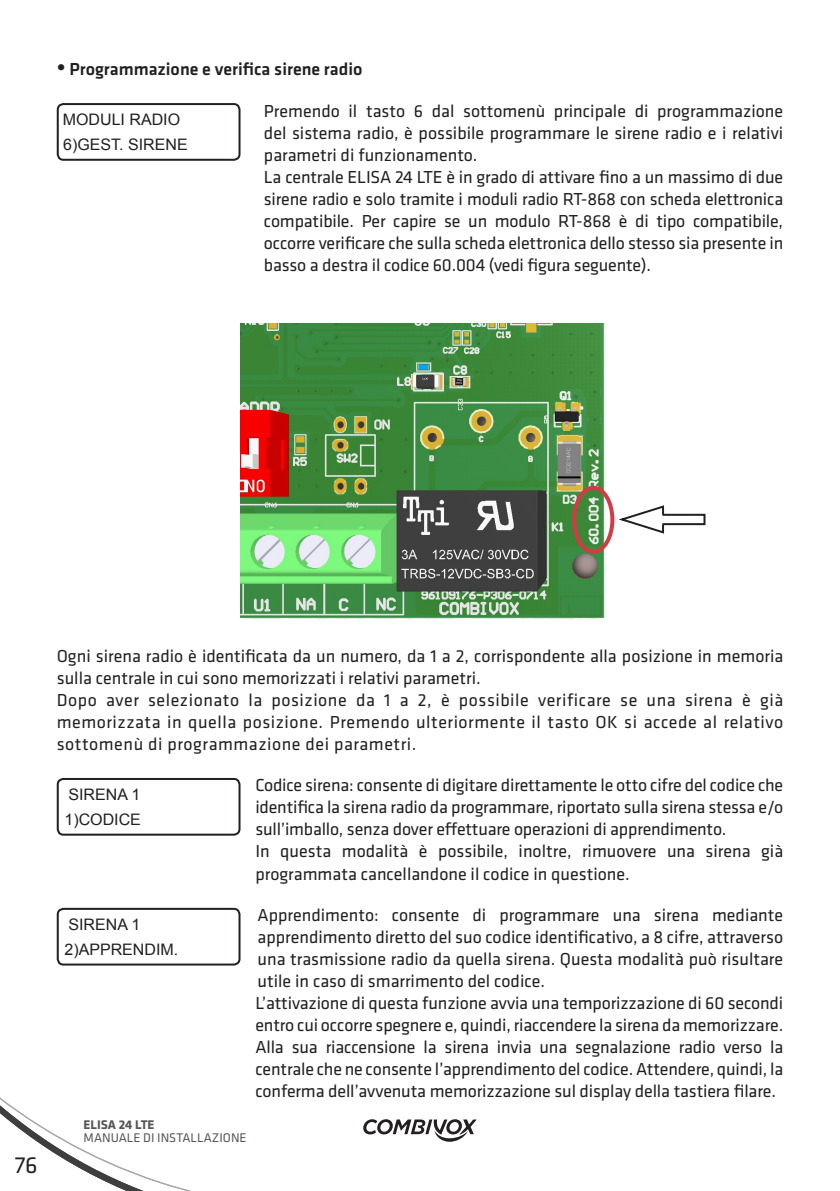
<style>
.page{position:relative;width:840px;height:1191px;background:#fff}
.page>*{position:absolute;margin:0;border:0;box-sizing:border-box;transform-origin:0 0}
.t1{font:24px "Klavika";color:#231f20}
.t2{font:18px/22px "Klavika";color:#231f20;text-align:justify}
.t3{font:500 18px "Klavika";color:#231f20}
.t4{font:15.8px "Arial";color:#231f20}
.t5{font:13px "Klavika";color:#545557}
.t6{font:700 13px "Klavika";color:#545557}
.s1{font-size:24px}
</style>
<div class="page">
<svg style="left:363px;top:1119px;width:113px;height:22px"></svg>
<svg style="left:0;top:1097px;width:191px;height:94px"></svg>
<div style="left:57px;top:103px;width:183px;height:58px;border:2px solid #231f20;border-radius:6px"></div>
<img style="left:240px;top:323px;width:364px;height:296px">
<div style="left:572px;top:486px;width:42px;height:68px;border:4px solid #d33b44;border-radius:50%"></div>
<div style="left:661px;top:514px;width:44px;height:11px;border:2px solid #231f20"></div>
<svg style="left:619px;top:505px;width:45px;height:29px"></svg>
<div style="left:57px;top:778px;width:183px;height:57px;border:2px solid #231f20;border-radius:6px"></div>
<div style="left:57px;top:908px;width:183px;height:57px;border:2px solid #231f20;border-radius:6px"></div>
<p class="t3" style="left:57px;top:59px;width:307px"><span class="s1">•</span> Programmazione e verifica sirene radio</p>
<p class="t2" style="left:264px;top:100px;width:520px">Premendo il tasto 6 dal sottomenù principale di programmazione del sistema radio, è possibile programmare le sirene radio e i relativi parametri di funzionamento.</p>
<p class="t2" style="left:264px;top:166px;width:520px">La centrale ELISA 24 LTE è in grado di attivare fino a un massimo di due sirene radio e solo tramite i moduli radio RT-868 con scheda elettronica compatibile. Per capire se un modulo RT-868 è di tipo compatibile, occorre verificare che sulla scheda elettronica dello stesso sia presente in basso a destra il codice 60.004 (vedi figura seguente).</p>
<p class="t4" style="left:63px;top:109px;width:119px">MODULI RADIO</p>
<p class="t4" style="left:63px;top:134px;width:126px">6)GEST. SIRENE</p>
<h1 class="t1" style="left:15px;top:1151px;width:24px">76</h1>
<p class="t2" style="left:57px;top:645px;width:727px">Ogni sirena radio è identificata da un numero, da 1 a 2, corrispondente alla posizione in memoria sulla centrale in cui sono memorizzati i relativi parametri.</p>
<p class="t2" style="left:57px;top:689px;width:727px">Dopo aver selezionato la posizione da 1 a 2, è possibile verificare se una sirena è già memorizzata in quella posizione. Premendo ulteriormente il tasto OK si accede al relativo sottomenù di programmazione dei parametri.</p>
<p class="t4" style="left:68px;top:783px;width:74px">SIRENA 1</p>
<p class="t4" style="left:64px;top:808px;width:78px">1)CODICE</p>
<p class="t2" style="left:255px;top:775px;width:529px">Codice sirena: consente di digitare direttamente le otto cifre del codice che identifica la sirena radio da programmare, riportato sulla sirena stessa e/o sull’imballo, senza dover effettuare operazioni di apprendimento.</p>
<p class="t2" style="left:255px;top:841px;width:529px">In questa modalità è possibile, inoltre, rimuovere una sirena già programmata cancellandone il codice in questione.</p>
<p class="t4" style="left:68px;top:913px;width:74px">SIRENA 1</p>
<p class="t4" style="left:64px;top:938px;width:115px">2)APPRENDIM.</p>
<p class="t6" style="left:83px;top:1117px;width:72px">ELISA 24 LTE</p>
<p class="t5" style="left:83px;top:1130px;width:164px">MANUALE DI INSTALLAZIONE</p>
<p class="t2" style="left:257px;top:904px;width:527px">Apprendimento: consente di programmare una sirena mediante apprendimento diretto del suo codice identificativo, a 8 cifre, attraverso una trasmissione radio da quella sirena. Questa modalità può risultare utile in caso di smarrimento del codice.</p>
<p class="t2" style="left:255px;top:992px;width:529px">L’attivazione di questa funzione avvia una temporizzazione di 60 secondi entro cui occorre spegnere e, quindi, riaccendere la sirena da memorizzare.<br>Alla sua riaccensione la sirena invia una segnalazione radio verso la centrale che ne consente l’apprendimento del codice. Attendere, quindi, la conferma dell’avvenuta memorizzazione sul display della tastiera filare.</p>
</div>
